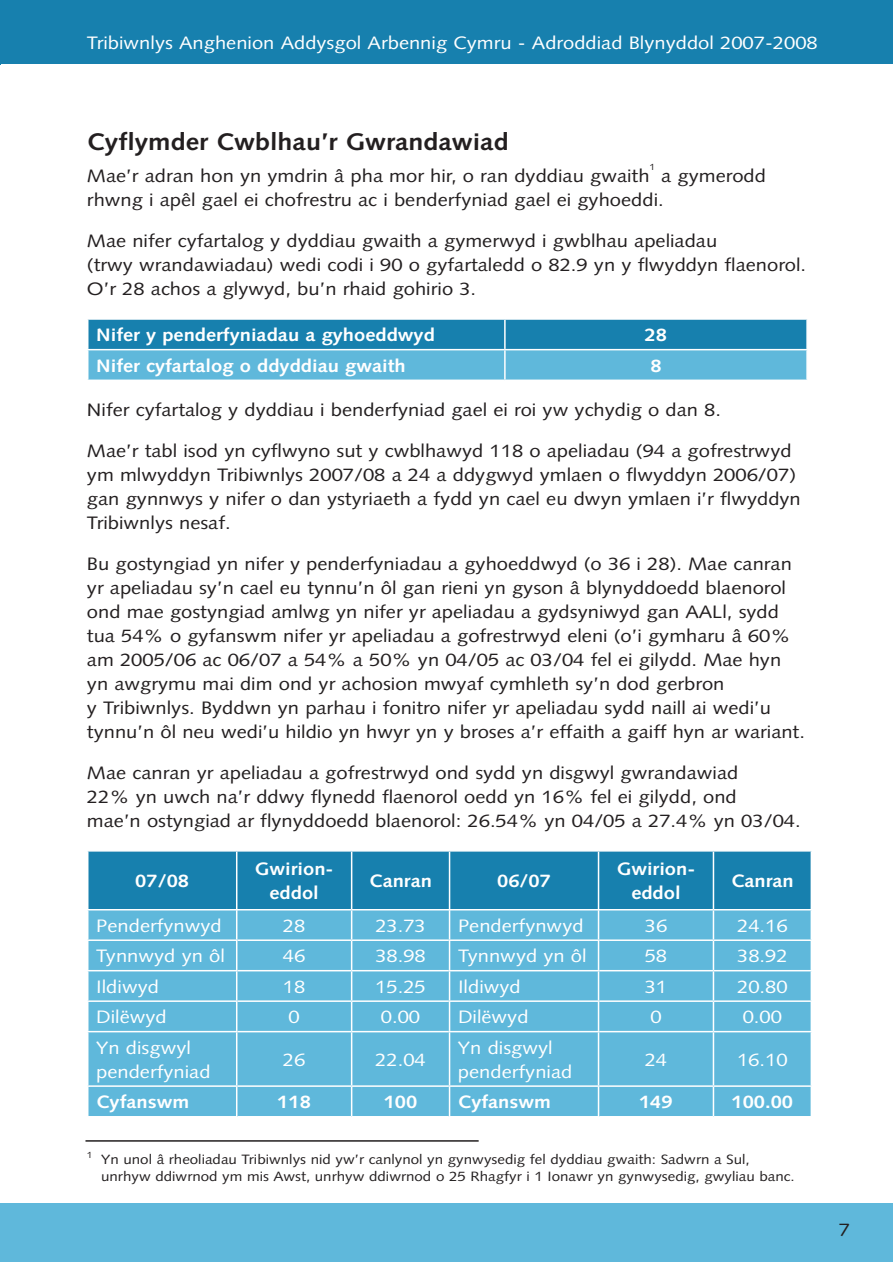
<style>
.page{position:relative;width:893px;height:1262px;background:#fff}
.page>*{position:absolute;margin:0;border:0;box-sizing:border-box;transform-origin:0 0}
.t1{font:700 24px "Syntax";color:#231f20;scale:1.12 1}
.t2{font:18px/24px "Syntax";color:#231f20;scale:1.12 1}
.t3{font:18px/24px "Syntax";color:#fff;scale:1.12 1}
.t4{font:700 18px/24px "Syntax";color:#fff;text-align:center;scale:1.12 1}
.t5{font:13.5px/16.2px "Syntax";color:#231f20;scale:1.12 1}
.t6{font:9px "Syntax";color:#231f20;scale:1.12 1}
</style>
<div class="page">
<div style="left:0;top:0;width:892px;height:64px;background:#1780ae"></div>
<div style="left:0;top:1204px;width:892px;height:58px;background:#5fb8db"></div>
<svg style="left:87px;top:319px;width:719px;height:61px;background:#409ec6"></svg>
<hr style="left:805px;top:320px;width:2px;height:29px;background:#fff">
<hr style="left:87px;top:349px;width:417px;height:1px;background:#fff">
<hr style="left:87px;top:350px;width:1px;height:30px;background:#fff">
<hr style="left:504px;top:349px;width:303px;height:1px;background:#fff">
<hr style="left:504px;top:350px;width:1px;height:30px;background:#fff">
<hr style="left:805px;top:350px;width:2px;height:30px;background:#fff">
<div style="left:88px;top:1032px;width:722px;height:84px;background:#5fb8db"></div>
<hr style="left:351px;top:1032px;width:1px;height:53px;background:#fff">
<hr style="left:712px;top:1032px;width:1px;height:53px;background:#fff">
<hr style="left:237px;top:1085px;width:114px;height:2px;background:#fff">
<hr style="left:351px;top:1085px;width:97px;height:2px;background:#fff">
<svg style="left:351px;top:1087px;width:1px;height:29px"></svg>
<hr style="left:599px;top:1085px;width:114px;height:2px;background:#fff">
<hr style="left:713px;top:1085px;width:98px;height:2px;background:#fff">
<svg style="left:712px;top:1087px;width:1px;height:29px"></svg>
<svg style="left:810px;top:1087px;width:1px;height:29px"></svg>
<svg style="left:87px;top:851px;width:724px;height:180px;background:#4fa9ce"></svg>
<hr style="left:448px;top:1000px;width:151px;height:2px;background:#fff">
<hr style="left:448px;top:1002px;width:2px;height:29px;background:#fff">
<hr style="left:597px;top:1002px;width:2px;height:29px;background:#fff">
<hr style="left:236px;top:1032px;width:1px;height:53px;background:#fff">
<hr style="left:448px;top:1032px;width:2px;height:53px;background:#fff">
<hr style="left:597px;top:1032px;width:2px;height:53px;background:#fff">
<hr style="left:87px;top:1085px;width:150px;height:2px;background:#fff">
<svg style="left:236px;top:1087px;width:1px;height:29px"></svg>
<hr style="left:448px;top:1085px;width:151px;height:2px;background:#fff">
<hr style="left:448px;top:1087px;width:2px;height:29px;background:#fff">
<hr style="left:597px;top:1087px;width:2px;height:29px;background:#fff">
<hr style="left:85px;top:1140px;width:393px;height:2px;background:#231f20">
<p class="t3" style="left:87px;top:31px;width:653px">Tribiwnlys Anghenion Addysgol Arbennig Cymru - Adroddiad Blynyddol 2007-2008</p>
<h1 class="t1" style="left:87px;top:128px;width:378px">Cyflymder Cwblhau’r Gwrandawiad</h1>
<p class="t2" style="left:87px;top:164px;width:503px">Mae’r adran hon yn ymdrin â pha mor hir, o ran dyddiau gwaith</p>
<p class="t6" style="left:649px;top:162px;width:7px">1</p>
<p class="t2" style="left:87px;top:164px;width:607px;text-indent:574px">a gymerodd rhwng i apêl gael ei chofrestru ac i benderfyniad gael ei gyhoeddi.</p>
<p class="t2" style="left:87px;top:229px;width:643px">Mae nifer cyfartalog y dyddiau gwaith a gymerwyd i gwblhau apeliadau<br>(trwy wrandawiadau) wedi codi i 90 o gyfartaledd o 82.9 yn y flwyddyn flaenorol.<br>O’r 28 achos a glywyd, bu’n rhaid gohirio 3.</p>
<p class="t4" style="left:96px;top:323px;width:304px">Nifer y penderfyniadau a gyhoeddwyd</p>
<p class="t4" style="left:644px;top:323px;width:22px">28</p>
<p class="t4" style="left:96px;top:354px;width:278px">Nifer cyfartalog o ddyddiau gwaith</p>
<p class="t4" style="left:650px;top:354px;width:12px">8</p>
<p class="t2" style="left:87px;top:398px;width:567px">Nifer cyfartalog y dyddiau i benderfyniad gael ei roi yw ychydig o dan 8.</p>
<p class="t2" style="left:87px;top:439px;width:638px">Mae’r tabl isod yn cyflwyno sut y cwblhawyd 118 o apeliadau (94 a gofrestrwyd ym mlwyddyn Tribiwnlys 2007/08 a 24 a ddygwyd ymlaen o flwyddyn 2006/07) gan gynnwys y nifer o dan ystyriaeth a fydd yn cael eu dwyn ymlaen i’r flwyddyn Tribiwnlys nesaf.</p>
<p class="t2" style="left:87px;top:552px;width:642px">Bu gostyngiad yn nifer y penderfyniadau a gyhoeddwyd (o 36 i 28). Mae canran yr apeliadau sy’n cael eu tynnu’n ôl gan rieni yn gyson â blynyddoedd blaenorol ond mae gostyngiad amlwg yn nifer yr apeliadau a gydsyniwyd gan AALl, sydd tua 54% o gyfanswm nifer yr apeliadau a gofrestrwyd eleni (o’i gymharu â 60% am 2005/06 ac 06/07 a 54% a 50% yn 04/05 ac 03/04 fel ei gilydd. Mae hyn yn awgrymu mai dim ond yr achosion mwyaf cymhleth sy’n dod gerbron<br>y Tribiwnlys. Byddwn yn parhau i fonitro nifer yr apeliadau sydd naill ai wedi’u tynnu’n ôl neu wedi’u hildio yn hwyr yn y broses a’r effaith a gaiff hyn ar wariant.</p>
<p class="t2" style="left:87px;top:761px;width:638px">Mae canran yr apeliadau a gofrestrwyd ond sydd yn disgwyl gwrandawiad<br>22% yn uwch na’r ddwy flynedd flaenorol oedd yn 16% fel ei gilydd, ond<br>mae’n ostyngiad ar flynyddoedd blaenorol: 26.54% yn 04/05 a 27.4% yn 03/04.</p>
<p class="t4" style="left:135px;top:869px;width:50px">07/08</p>
<p class="t4" style="left:255px;top:857px;width:72px">Gwirion&shy;eddol</p>
<p class="t4" style="left:369px;top:869px;width:58px">Canran</p>
<p class="t4" style="left:497px;top:869px;width:50px">06/07</p>
<p class="t4" style="left:616px;top:857px;width:72px">Gwirion&shy;eddol</p>
<p class="t4" style="left:730px;top:869px;width:58px">Canran</p>
<p class="t3" style="left:96px;top:914px;width:114px">Penderfynwyd</p>
<p class="t3" style="left:283px;top:914px;width:22px">28</p>
<p class="t3" style="left:375px;top:914px;width:47px">23.73</p>
<p class="t3" style="left:458px;top:914px;width:114px">Penderfynwyd</p>
<p class="t3" style="left:644px;top:914px;width:22px">36</p>
<p class="t3" style="left:736px;top:914px;width:47px">24.16</p>
<p class="t3" style="left:96px;top:944px;width:116px">Tynnwyd yn ôl</p>
<p class="t3" style="left:283px;top:944px;width:22px">46</p>
<p class="t3" style="left:375px;top:944px;width:47px">38.98</p>
<p class="t3" style="left:458px;top:944px;width:116px">Tynnwyd yn ôl</p>
<p class="t3" style="left:644px;top:944px;width:22px">58</p>
<p class="t3" style="left:736px;top:944px;width:47px">38.92</p>
<p class="t3" style="left:96px;top:974px;width:58px">Ildiwyd</p>
<p class="t3" style="left:283px;top:974px;width:22px">18</p>
<p class="t3" style="left:375px;top:974px;width:47px">15.25</p>
<p class="t3" style="left:458px;top:974px;width:58px">Ildiwyd</p>
<p class="t3" style="left:644px;top:974px;width:22px">31</p>
<p class="t3" style="left:736px;top:974px;width:47px">20.80</p>
<p class="t3" style="left:96px;top:1005px;width:64px">Dilëwyd</p>
<p class="t3" style="left:288px;top:1005px;width:12px">0</p>
<p class="t3" style="left:380px;top:1005px;width:37px">0.00</p>
<p class="t3" style="left:458px;top:1005px;width:64px">Dilëwyd</p>
<p class="t3" style="left:650px;top:1005px;width:12px">0</p>
<p class="t3" style="left:742px;top:1005px;width:37px">0.00</p>
<p class="t3" style="left:96px;top:1035px;width:104px">Yn disgwyl penderfyniad</p>
<p class="t3" style="left:457px;top:1035px;width:104px">Yn disgwyl penderfyniad</p>
<p class="t3" style="left:644px;top:1047px;width:22px">24</p>
<p class="t3" style="left:736px;top:1047px;width:47px">16.10</p>
<p class="t3" style="left:283px;top:1047px;width:22px">26</p>
<p class="t3" style="left:375px;top:1047px;width:47px">22.04</p>
<p class="t4" style="left:96px;top:1090px;width:84px">Cyfanswm</p>
<p class="t4" style="left:277px;top:1090px;width:32px">118</p>
<p class="t4" style="left:383px;top:1090px;width:32px">100</p>
<p class="t4" style="left:457px;top:1090px;width:84px">Cyfanswm</p>
<p class="t4" style="left:638px;top:1090px;width:32px">149</p>
<p class="t4" style="left:731px;top:1090px;width:57px">100.00</p>
<p class="t5" style="left:101px;top:1152px;width:620px;text-indent:-14px"><sup>1</sup> Yn unol â rheoliadau Tribiwnlys nid yw’r canlynol yn gynwysedig fel dyddiau gwaith: Sadwrn a Sul, unrhyw ddiwrnod ym mis Awst, unrhyw ddiwrnod o 25 Rhagfyr i 1 Ionawr yn gynwysedig, gwyliau banc.</p>
<p class="t2" style="left:838px;top:1218px;width:12px">7</p>
</div>
